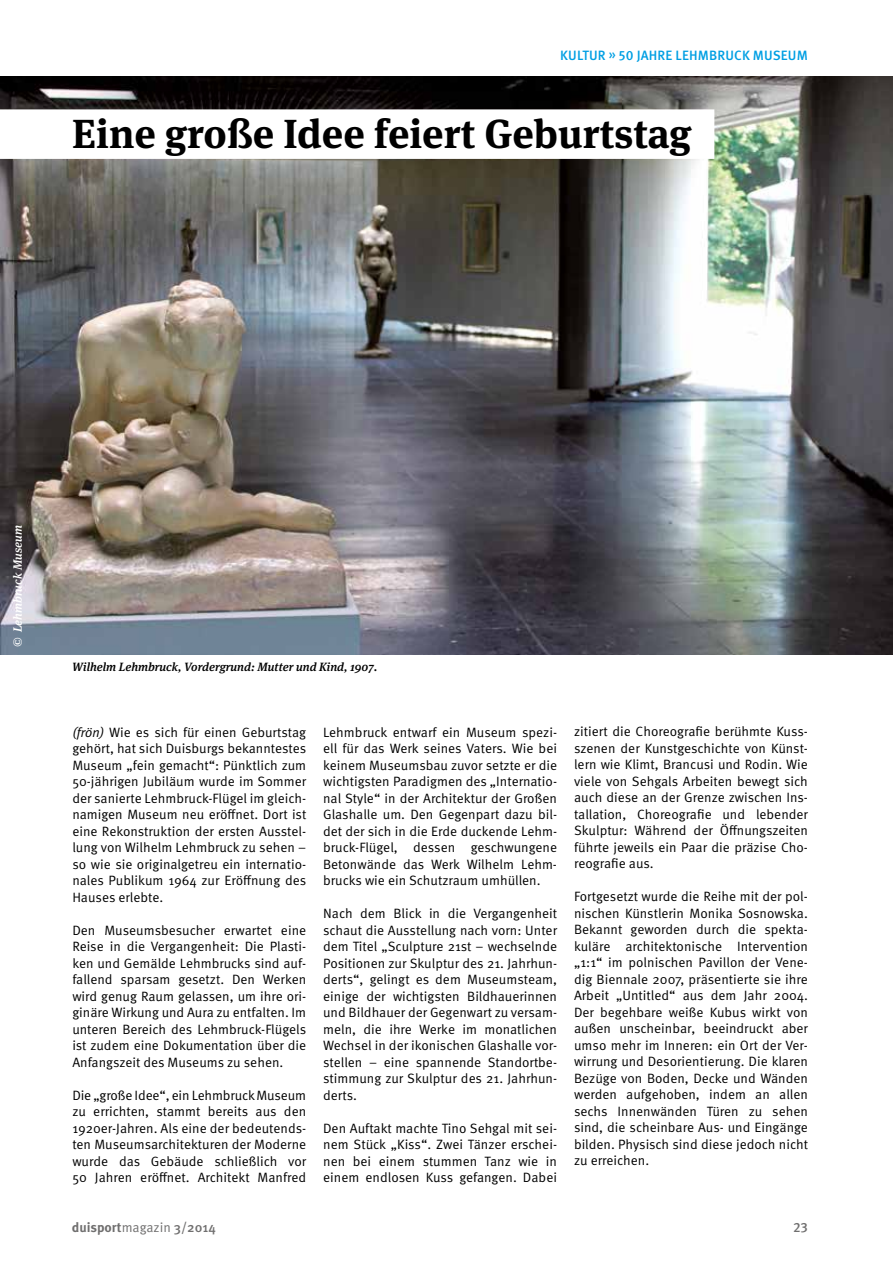
<style>
.page{position:relative;width:893px;height:1263px;background:#fff}
.page>*{position:absolute;margin:0;border:0;box-sizing:border-box;transform-origin:0 0}
.t1{font:700 40.5px "Meta Serif Pro";color:#000}
.t2{font:13.5px/16.5px "Meta Pro";color:#000;text-align:justify}
.t3{font:500 13.5px "Meta Pro";letter-spacing:.01em;color:#009fe3}
.t4{font:700 13.5px "Meta Pro";color:#706f6f}
.t5{font:500 13.5px "Meta Pro";color:#706f6f}
.t6{font:italic 500 12px "Meta Serif Pro";color:#000}
.t7{font:italic 500 12px "Meta Serif Pro";color:#fff}
.s1{font-family:"Meta Plus Normal";font-style:italic}
.s2{font-weight:400}
.s3{font-weight:500}
</style>
<div class="page">
<img style="left:0;top:77px;width:893px;height:577px">
<div style="left:0;top:109px;width:714px;height:50px;background:#fff"></div>
<p class="t3" style="left:560px;top:47px;width:249px">KULTUR » 50 JAHRE LEHMBRUCK MUSEUM</p>
<h1 class="t1" style="left:72px;top:101px;width:621px">Eine große Idee feiert Geburtstag</h1>
<p class="t7" style="left:8px;top:647px;width:123px;rotate:-90deg">© Lehmbruck Museum</p>
<p class="t6" style="left:72px;top:657px;width:307px">Wilhelm Lehmbruck, Vordergrund: Mutter und Kind, 1907.</p>
<p class="t2" style="left:72px;top:724px;width:236px"><span class="s1">(frön)</span> Wie es sich für einen Geburtstag gehört, hat sich Duisburgs bekanntestes Museum „fein gemacht“: Pünktlich zum 50-jährigen Jubiläum wurde im Sommer der sanierte Lehmbruck-Flügel im gleich&shy;namigen Museum neu eröffnet. Dort ist eine Rekonstruktion der ersten Ausstel&shy;lung von Wilhelm Lehmbruck zu sehen – so wie sie originalgetreu ein internatio&shy;nales Publikum 1964 zur Eröffnung des Hauses erlebte.</p>
<p class="t2" style="left:72px;top:922px;width:235px">Den Museumsbesucher erwartet eine Reise in die Vergangenheit: Die Plasti&shy;ken und Gemälde Lehmbrucks sind auf&shy;fallend sparsam gesetzt. Den Werken wird genug Raum gelassen, um ihre ori&shy;ginäre Wirkung und Aura zu entfalten. Im unteren Bereich des Lehmbruck-Flügels ist zudem eine Dokumentation über die Anfangszeit des Museums zu sehen.</p>
<p class="t2" style="left:72px;top:1087px;width:235px">Die „große Idee“, ein Lehmbruck Museum zu errichten, stammt bereits aus den 1920er-Jahren. Als eine der bedeutends&shy;ten Museumsarchitekturen der Moderne wurde das Gebäude schließlich vor 50 Jahren eröffnet. Architekt Manfred</p>
<p class="t2" style="left:323px;top:724px;width:235px">Lehmbruck entwarf ein Museum spezi&shy;ell für das Werk seines Vaters. Wie bei keinem Museumsbau zuvor setzte er die wichtigsten Paradigmen des „Internatio&shy;nal Style“ in der Architektur der Großen Glashalle um. Den Gegenpart dazu bil&shy;det der sich in die Erde duckende Lehm&shy;bruck-Flügel, dessen geschwungene Betonwände das Werk Wilhelm Lehm&shy;brucks wie ein Schutzraum umhüllen.</p>
<p class="t2" style="left:323px;top:905px;width:235px">Nach dem Blick in die Vergangenheit schaut die Ausstellung nach vorn: Unter dem Titel „Sculpture 21st – wechselnde Positionen zur Skulptur des 21. Jahrhun&shy;derts“, gelingt es dem Museumsteam, einige der wichtigsten Bildhauerinnen und Bildhauer der Gegenwart zu versam&shy;meln, die ihre Werke im monatlichen Wechsel in der ikonischen Glashalle vor&shy;stellen – eine spannende Standortbe&shy;stimmung zur Skulptur des 21. Jahrhun&shy;derts.</p>
<p class="t2" style="left:323px;top:1120px;width:235px">Den Auftakt machte Tino Sehgal mit sei&shy;nem Stück „Kiss“. Zwei Tänzer erschei&shy;nen bei einem stummen Tanz wie in einem endlosen Kuss gefangen. Dabei</p>
<p class="t2" style="left:574px;top:724px;width:235px">zitiert die Choreografie berühmte Kuss&shy;szenen der Kunstgeschichte von Künst&shy;lern wie Klimt, Brancusi und Rodin. Wie viele von Sehgals Arbeiten bewegt sich auch diese an der Grenze zwischen Ins&shy;tallation, Choreografie und lebender Skulptur: Während der Öffnungszeiten führte jeweils ein Paar die präzise Cho&shy;reografie aus.</p>
<p class="t2" style="left:574px;top:889px;width:235px">Fortgesetzt wurde die Reihe mit der pol&shy;nischen Künstlerin Monika Sosnowska.<br>Bekannt geworden durch die spekta&shy;kuläre architektonische Intervention „1:1“ im polnischen Pavillon der Vene&shy;dig Biennale 2007, präsentierte sie ihre Arbeit „Untitled“ aus dem Jahr 2004.<br>Der begehbare weiße Kubus wirkt von außen unscheinbar, beeindruckt aber umso mehr im Inneren: ein Ort der Ver&shy;wirrung und Desorientierung. Die klaren Bezüge von Boden, Decke und Wänden werden aufgehoben, indem an allen sechs Innenwänden Türen zu sehen sind, die scheinbare Aus- und Eingänge bilden. Physisch sind diese jedoch nicht zu erreichen.</p>
<p class="t4" style="left:72px;top:1218px;width:145px">duisport<span class="s2">magazin</span> <span class="s3">3/2014</span></p>
<p class="t5" style="left:793px;top:1218px;width:16px">23</p>
</div>
